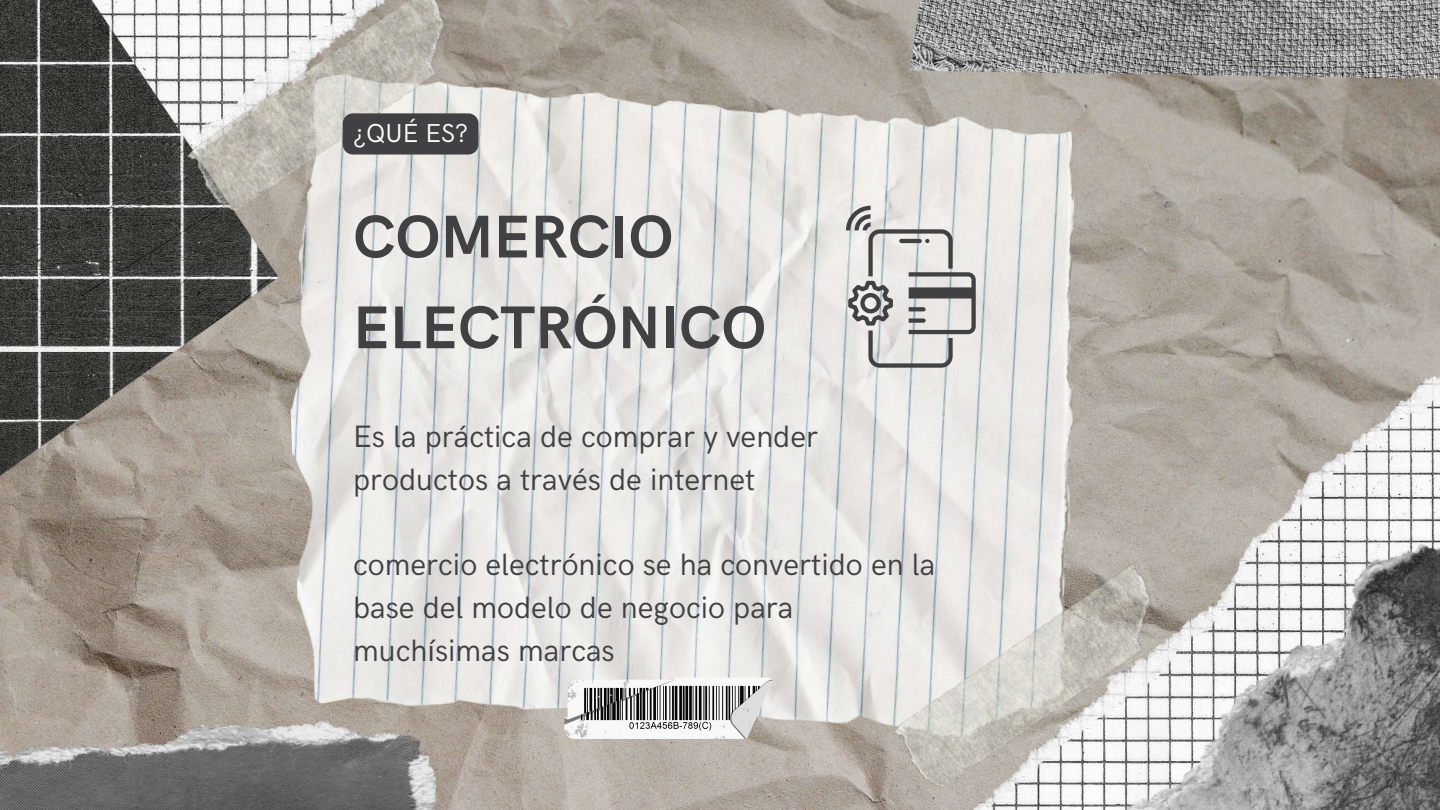
<style>
.page{position:relative;width:1440px;height:810px;background:#fff}
.page>*{position:absolute;margin:0;border:0;box-sizing:border-box;transform-origin:0 0}
.t1{font:700 60.5px/90.8px "HK Grotesk";color:#414042}
.t2{font:31px/42.8px "HK Grotesk";color:#414042}
.t3{font:26px "HK Grotesk";color:#fff}
</style>
<div class="page">
<img style="left:0;top:0;width:1440px;height:810px">
<img style="left:761px;top:312px;width:679px;height:498px">
<img style="left:480px;top:0;width:173px;height:48px">
<img style="left:0;top:0;width:278px;height:530px">
<img style="left:278px;top:48px;width:815px;height:713px">
<img style="left:173px;top:0;width:307px;height:222px">
<img style="left:880px;top:557px;width:131px;height:241px">
<img style="left:880px;top:0;width:560px;height:81px">
<img style="left:1011px;top:495px;width:429px;height:315px">
<svg style="left:564px;top:678px;width:209px;height:61px"></svg>
<img style="left:0;top:719px;width:457px;height:91px">
<div style="left:343px;top:113px;width:136px;height:42px;background:#414042"></div>
<svg style="left:846px;top:206px;width:130px;height:162px;background:#c7c5c4"></svg>
<p class="t3" style="left:353px;top:118px;width:117px">¿QUÉ ES?</p>
<h1 class="t1" style="left:353px;top:194px;width:415px">COMERCIO<br>ELECTRÓNICO</h1>
<p class="t2" style="left:353px;top:416px;width:467px">Es la práctica de comprar y vender productos a través de internet</p>
<p class="t2" style="left:353px;top:544px;width:584px">comercio electrónico se ha convertido en la base del modelo de negocio para muchísimas marcas</p>
</div>
